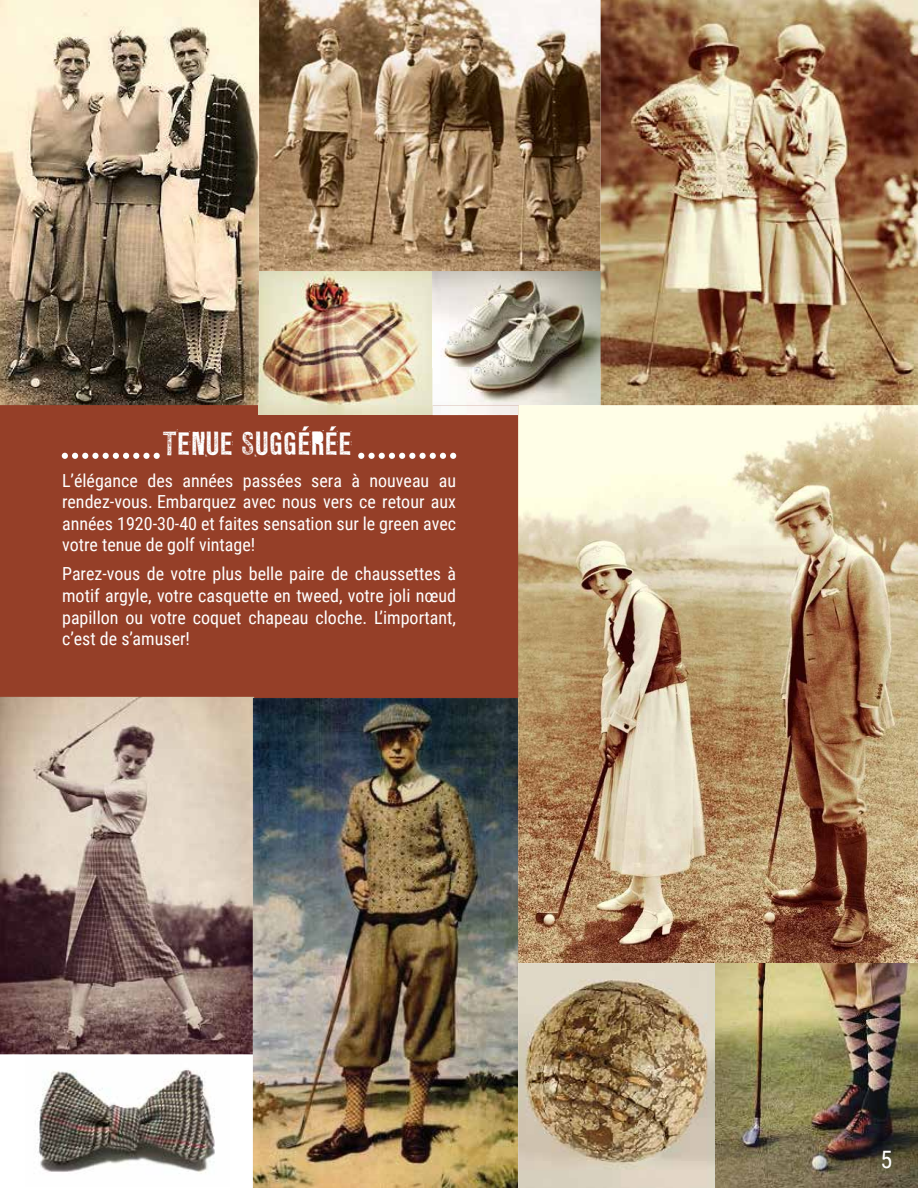
<style>
.page{position:relative;width:918px;height:1188px;background:#fff}
.page>*{position:absolute;margin:0;border:0;box-sizing:border-box;transform-origin:0 0}
.t1{font:29.55px "LL Rubber Grotesque";color:#fff}
.t2{font:24px "Roboto Condensed";color:#fff}
.t3{font:18px/21.6px "Roboto Condensed";color:#fff;text-align:justify}
</style>
<div class="page">
<div style="left:0;top:405px;width:518px;height:293px;background:#953f28"></div>
<img style="left:25px;top:1054px;width:205px;height:120px">
<img style="left:0;top:697px;width:254px;height:357px">
<img style="left:253px;top:698px;width:265px;height:490px">
<img style="left:259px;top:0;width:342px;height:415px">
<img style="left:433px;top:405px;width:85px;height:10px">
<img style="left:518px;top:405px;width:400px;height:558px">
<img style="left:518px;top:963px;width:198px;height:225px">
<img style="left:0;top:0;width:259px;height:405px">
<img style="left:601px;top:0;width:317px;height:405px">
<img style="left:716px;top:963px;width:202px;height:225px">
<svg style="left:62px;top:453px;width:26px;height:6px"></svg>
<div style="left:92px;top:453px;width:7px;height:6px;background:#fff;border-radius:50%"></div>
<svg style="left:103px;top:453px;width:36px;height:6px"></svg>
<div style="left:143px;top:453px;width:7px;height:6px;background:#fff;border-radius:50%"></div>
<svg style="left:154px;top:453px;width:6px;height:6px"></svg>
<div style="left:368px;top:453px;width:7px;height:6px;background:#fff;border-radius:50%"></div>
<svg style="left:379px;top:453px;width:36px;height:6px"></svg>
<div style="left:419px;top:453px;width:7px;height:6px;background:#fff;border-radius:50%"></div>
<svg style="left:430px;top:453px;width:26px;height:6px"></svg>
<svg style="left:358px;top:453px;width:6px;height:6px"></svg>
<h1 class="t1" style="left:162px;top:426px;width:192px">TENUE SUGGÉRÉE</h1>
<p class="t3" style="left:62px;top:469px;width:396px">L’élégance des années passées sera à nouveau au rendez-vous. Embarquez avec nous vers ce retour aux années 1920-30-40 et faites sensation sur le green avec votre tenue de golf vintage!</p>
<p class="t3" style="left:62px;top:563px;width:396px">Parez-vous de votre plus belle paire de chaussettes à motif argyle, votre casquette en tweed, votre joli nœud papillon ou votre coquet chapeau cloche. L’important, c’est de s’amuser!</p>
<h2 class="t2" style="left:880px;top:1143px;width:13px">5</h2>
</div>
